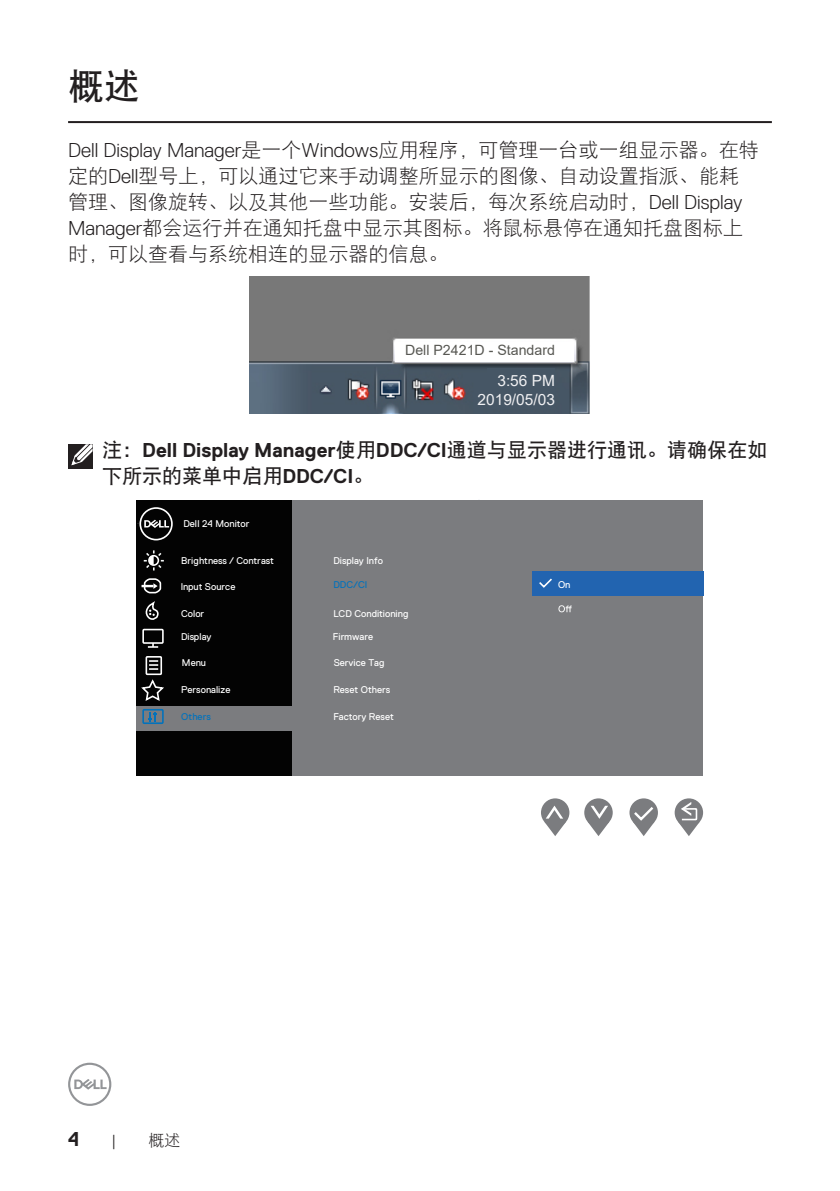
<style>
.page{position:relative;width:840px;height:1191px;background:#fff}
.page>*{position:absolute;margin:0;border:0;box-sizing:border-box;transform-origin:0 0}
.Head_1{font:36px "DFP Hei W7";color:#231f20}
.Paragraph{font:20px/26px "DFP Hei W3";color:#231f20}
.Note{font:20px/26px "DFP Hei W7";color:#231f20}
.pages{font:700 20px "Dell Replica";color:#231f20}
.pages-2{font:16px "DFP Hei W3";color:#231f20}
.pages-3{font:300 16px "Dell Replica";color:#231f20}
.t1{font:15.4px "Arial";color:#f0f0f2}
.t2{font:14.2px "Arial";color:#585853}
.t3{font:9.8px "Dell Replica";color:#fff}
.t4{font:9.8px "Dell Replica";color:#0372bb}
.s1{font-family:"Dell Replica";font-weight:300}
.s2{font-family:"Dell Replica";font-weight:700}
</style>
<div class="page">
<svg style="left:68px;top:1062px;width:43px;height:44px"></svg>
<hr style="left:68px;top:121px;width:703px;height:2px;background:#231f20">
<img style="left:249px;top:276px;width:341px;height:137px">
<div style="left:487px;top:368px;width:67px;height:41px;background:#465665"></div>
<div style="left:395px;top:342px;width:178px;height:19px;background:#fff"></div>
<div style="left:136px;top:501px;width:566px;height:275px;background:#7b7c7f"></div>
<div style="left:136px;top:501px;width:155px;height:275px;background:#030303"></div>
<div style="left:136px;top:706px;width:157px;height:24px;background:#7b7c7f"></div>
<div style="left:145px;top:655px;width:17px;height:20px;border:2px solid #fff"></div>
<svg style="left:149px;top:660px;width:9px;height:10px"></svg>
<svg style="left:148px;top:712px;width:9px;height:9px"></svg>
<div style="left:142px;top:628px;width:22px;height:16px;border:2px solid #fff"></div>
<div style="left:142px;top:708px;width:22px;height:16px;border:2px solid #0372bb"></div>
<svg style="left:144px;top:550px;width:20px;height:20px"></svg>
<svg style="left:141px;top:679px;width:23px;height:22px"></svg>
<svg style="left:139px;top:507px;width:34px;height:33px"></svg>
<svg style="left:558px;top:605px;width:13px;height:7px"></svg>
<svg style="left:141px;top:578px;width:21px;height:16px"></svg>
<div style="left:532px;top:571px;width:171px;height:24px;background:#2264b0"></div>
<svg style="left:539px;top:578px;width:13px;height:10px"></svg>
<svg style="left:540px;top:798px;width:29px;height:29px"></svg>
<div style="left:584px;top:798px;width:28px;height:29px;background:#7b7c7f;border-radius:50%"></div>
<div style="left:629px;top:798px;width:28px;height:29px;background:#7b7c7f;border-radius:50%"></div>
<svg style="left:674px;top:798px;width:28px;height:29px"></svg>
<svg style="left:544px;top:805px;width:21px;height:31px"></svg>
<svg style="left:587px;top:805px;width:22px;height:31px"></svg>
<svg style="left:631px;top:804px;width:24px;height:32px"></svg>
<svg style="left:677px;top:802px;width:22px;height:34px"></svg>
<svg style="left:143px;top:601px;width:15px;height:47px"></svg>
<div style="left:68px;top:444px;width:24px;height:25px;background:#231f20"></div>
<svg style="left:71px;top:444px;width:22px;height:22px"></svg>
<p class="Head_1" style="left:68px;top:68px;width:73px">概述</p>
<p class="Paragraph" style="left:68px;top:137px;width:691px"><span class="s1">Dell Display Manager</span>是一个<span class="s1">Windows</span>应用程序，可管理一台或一组显示器。在特定的<span class="s1">Dell</span>型号上，可以通过它来手动调整所显示的图像、自动设置指派、能耗管理、图像旋转、以及其他一些功能。安装后，每次系统启动时，<span class="s1">Dell Display Manager</span>都会运行并在通知托盘中显示其图标。将鼠标悬停在通知托盘图标上时，可以查看与系统相连的显示器的信息。</p>
<p class="t2" style="left:405px;top:340px;width:151px">Dell P2421D - Standard</p>
<p class="t1" style="left:477px;top:389px;width:79px">2019/05/03</p>
<p class="t1" style="left:497px;top:369px;width:59px">3:56 PM</p>
<p class="Note" style="left:102px;top:436px;width:666px">注：<span class="s2">Dell Display Manager</span>使用<span class="s2">DDC/CI</span>通道与显示器进行通讯。请确保在如下所示的菜单中启用<span class="s2">DDC/CI</span>。</p>
<p class="t3" style="left:183px;top:518px;width:67px">Dell 24 Monitor</p>
<p class="t3" style="left:181px;top:555px;width:94px">Brightness / Contrast</p>
<p class="t3" style="left:333px;top:555px;width:51px">Display Info</p>
<p class="t3" style="left:181px;top:581px;width:56px">Input Source</p>
<p class="t3" style="left:557px;top:579px;width:14px">On</p>
<p class="t4" style="left:333px;top:579px;width:36px">DDC/CI</p>
<p class="t3" style="left:181px;top:607px;width:25px">Color</p>
<p class="t3" style="left:333px;top:608px;width:77px">LCD Conditioning</p>
<p class="t3" style="left:181px;top:631px;width:32px">Display</p>
<p class="t3" style="left:333px;top:631px;width:42px">Firmware</p>
<p class="t3" style="left:182px;top:657px;width:26px">Menu</p>
<p class="t3" style="left:333px;top:657px;width:52px">Service Tag</p>
<p class="t3" style="left:181px;top:684px;width:51px">Personalize</p>
<p class="t4" style="left:181px;top:711px;width:31px">Others</p>
<p class="t3" style="left:333px;top:684px;width:58px">Reset Others</p>
<p class="t3" style="left:333px;top:711px;width:62px">Factory Reset</p>
<p class="pages" style="left:68px;top:1127px;width:13px">4</p>
<p class="pages-3" style="left:111px;top:1131px;width:6px">|</p>
<p class="pages-2" style="left:148px;top:1132px;width:33px">概述</p>
</div>
